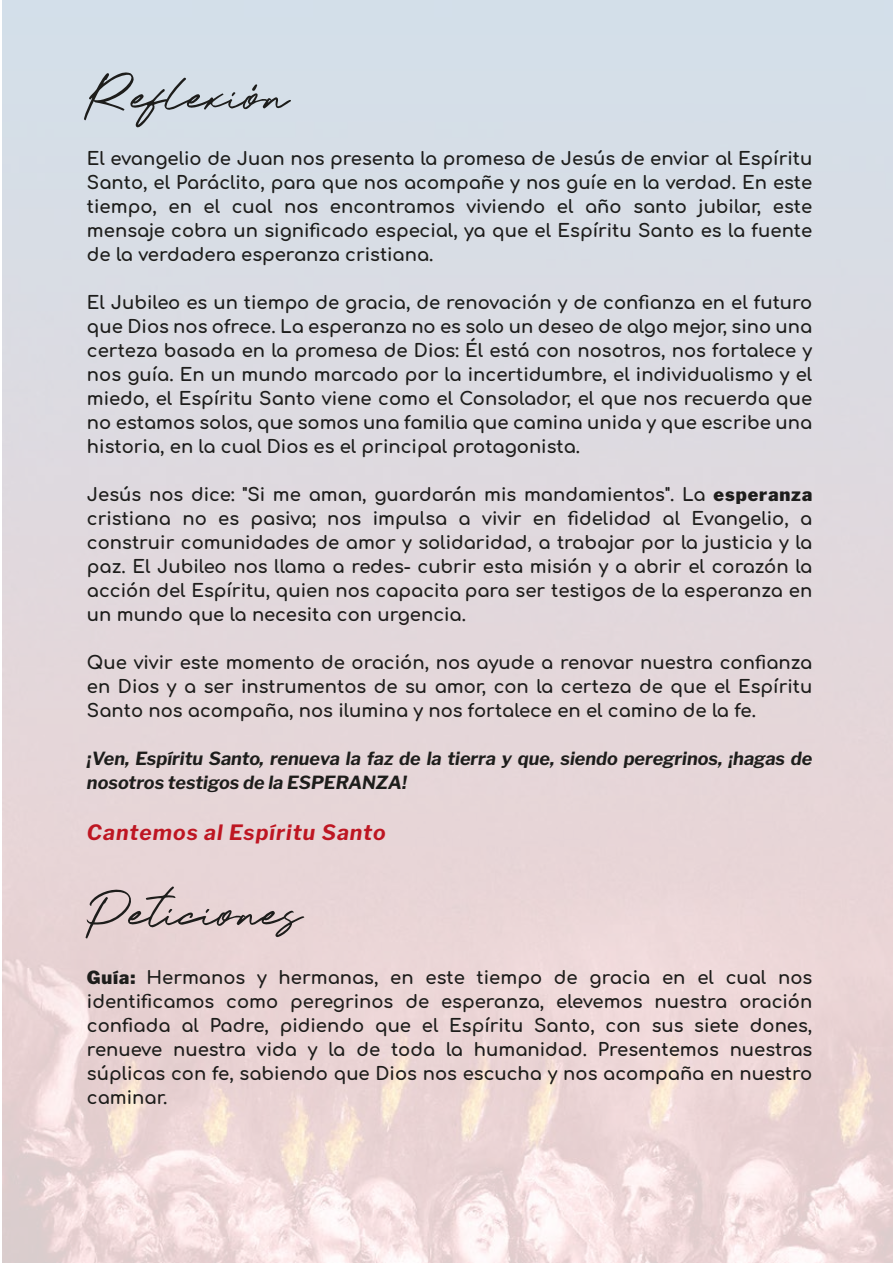
<style>
.page{position:relative;width:893px;height:1263px;background:#fff}
.page>*{position:absolute;margin:0;border:0;box-sizing:border-box;transform-origin:0 0}
.t1{font:55.5px "Handwind";color:#1d1d1b;scale:.94 1}
.t2{font:italic 100 21px "Libre Franklin";letter-spacing:.05em;color:#be1622}
.t3{font:18px/24px "Comfortaa";color:#1d1d1b;text-align:justify}
.t4{font:italic 100 18px/24px "Libre Franklin";color:#1d1d1b}
.s1{font-family:"Libre Franklin";font-weight:100}
</style>
<div class="page">
<svg style="left:252px;top:84px;width:5px;height:7px"></svg>
<h1 class="t1" style="left:87px;top:70px;width:218px">Reflexion</h1>
<p class="t3" style="left:87px;top:144px;width:727px">El evangelio de Juan nos presenta la promesa de Jesús de enviar al Espíritu Santo, el Paráclito, para que nos acompañe y nos guíe en la verdad. En este tiempo, en el cual nos encontramos viviendo el año santo jubilar, este mensaje cobra un significado especial, ya que el Espíritu Santo es la fuente de la verdadera esperanza cristiana.</p>
<p class="t3" style="left:87px;top:288px;width:727px">El Jubileo es un tiempo de gracia, de renovación y de confianza en el futuro que Dios nos ofrece. La esperanza no es solo un deseo de algo mejor, sino una certeza basada en la promesa de Dios: Él está con nosotros, nos fortalece y nos guía. En un mundo marcado por la incertidumbre, el individualismo y el miedo, el Espíritu Santo viene como el Consolador, el que nos recuerda que no estamos solos, que somos una familia que camina unida y que escribe una historia, en la cual Dios es el principal protagonista.</p>
<p class="t3" style="left:87px;top:480px;width:727px">Jesús nos dice: "Si me aman, guardarán mis mandamientos". La <span class="s1">esperanza </span>cristiana no es pasiva; nos impulsa a vivir en fidelidad al Evangelio, a construir comunidades de amor y solidaridad, a trabajar por la justicia y la paz. El Jubileo nos llama a redes- cubrir esta misión y a abrir el corazón la acción del Espíritu, quien nos capacita para ser testigos de la esperanza en un mundo que la necesita con urgencia.</p>
<p class="t3" style="left:87px;top:648px;width:727px">Que vivir este momento de oración, nos ayude a renovar nuestra confianza en Dios y a ser instrumentos de su amor, con la certeza de que el Espíritu Santo nos acompaña, nos ilumina y nos fortalece en el camino de la fe.</p>
<p class="t4" style="left:87px;top:745px;width:727px">¡Ven, Espíritu Santo, renueva la faz de la tierra y que, siendo peregrinos, ¡hagas de nosotros testigos de la ESPERANZA!</p>
<p class="t2" style="left:87px;top:816px;width:300px">Cantemos al Espíritu Santo</p>
<h1 class="t1" style="left:87px;top:886px;width:231px">Peticiones</h1>
<p class="t3" style="left:87px;top:963px;width:727px"><span class="s1">Guía:</span> Hermanos y hermanas, en este tiempo de gracia en el cual nos identificamos como peregrinos de esperanza, elevemos nuestra oración confiada al Padre, pidiendo que el Espíritu Santo, con sus siete dones, renueve nuestra vida y la de toda la humanidad. Presentemos nuestras súplicas con fe, sabiendo que Dios nos escucha y nos acompaña en nuestro caminar.</p>
</div>
